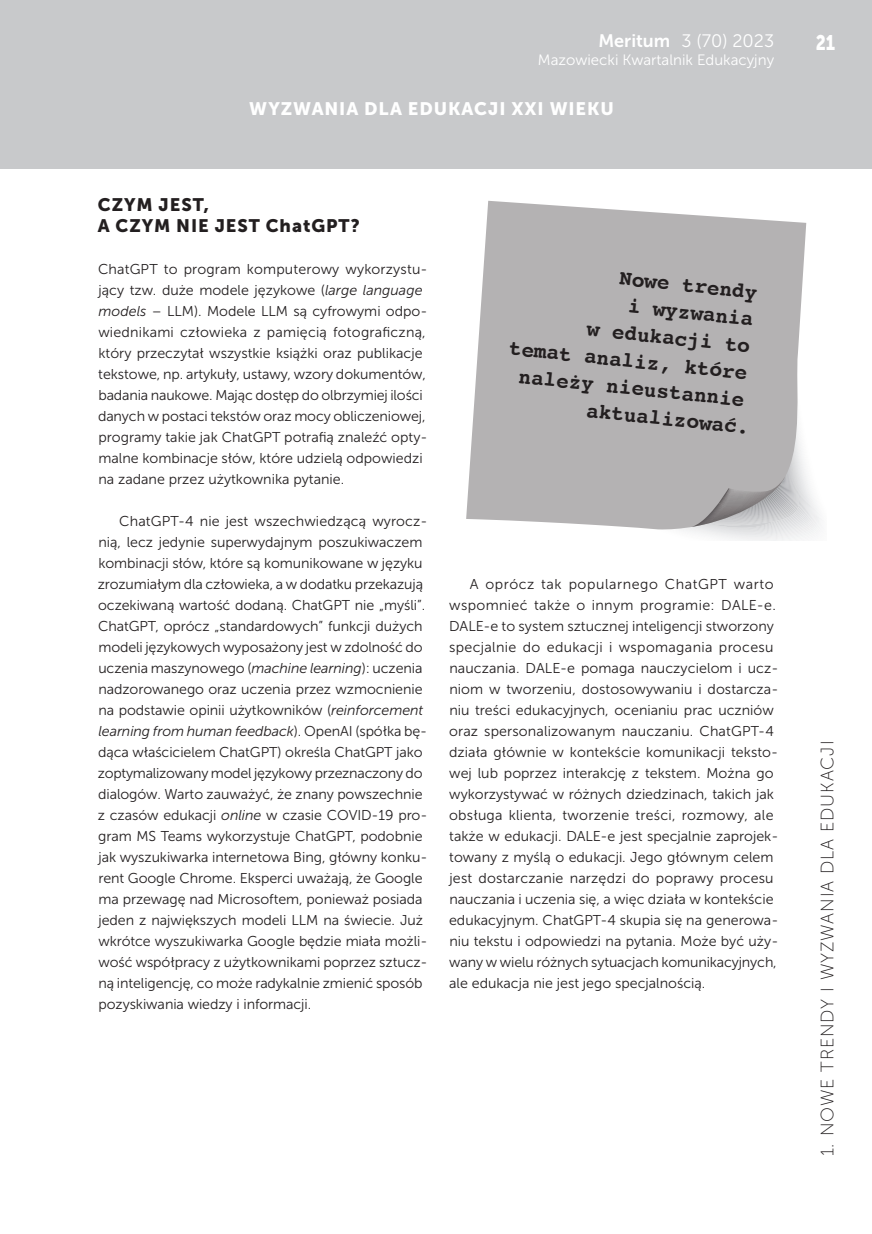
<style>
.page{position:relative;width:872px;height:1234px;background:#fff}
.page>*{position:absolute;margin:0;border:0;box-sizing:border-box;transform-origin:0 0}
.t1{font:700 21px "Courier";color:#231f20}
.t2{font:21px "Museo Sans 900";color:#fff;scale:.8 1}
.t3{font:18px "Museo Sans 100";letter-spacing:.05em;color:#231f20}
.t4{font:18px/21px "Museo Sans 900";letter-spacing:.05em;color:#231f20}
.t5{font:18px "Museo Sans 900";letter-spacing:.05em;color:#fff}
.t6{font:18px "Museo Sans 300";color:#fff}
.t7{font:15px "Museo Sans 300";color:#fff}
.t8{font:14.25px/21px "Museo Sans 300";color:#231f20}
.s1{font-family:"Museo Sans 700"}
.s2{font-style:italic}
</style>
<div class="page">
<div style="left:0;top:0;width:872px;height:169px;background:#c8c9cb"></div>
<svg style="left:466px;top:201px;width:340px;height:327px;background:#bcbabb"></svg>
<svg style="left:635px;top:315px;width:186px;height:225px;background:#bfbebf"></svg>
<p class="t6" style="left:598px;top:31px;width:177px"><span class="s1">Meritum</span> 3 (70) 2023</p>
<p class="t7" style="left:538px;top:52px;width:238px">Mazowiecki Kwartalnik Edukacyjny</p>
<p class="t5" style="left:249px;top:99px;width:366px">WYZWANIA DLA EDUKACJI XXI WIEKU</p>
<p class="t4" style="left:98px;top:194px;width:263px">CZYM JEST,<br>A CZYM NIE JEST ChatGPT?</p>
<p class="t8" style="left:98px;top:258px;width:331px">ChatGPT to program komputerowy wykorzystu&shy;jący tzw. duże modele językowe (<span class="s2">large language models</span> – LLM). Modele LLM są cyfrowymi odpo&shy;wiednikami człowieka z pamięcią fotograficzną, który przeczytał wszystkie książki oraz publikacje tekstowe, np. artykuły, ustawy, wzory dokumentów, badania naukowe. Mając dostęp do olbrzymiej ilości danych w postaci tekstów oraz mocy obliczeniowej, programy takie jak ChatGPT potrafią znaleźć opty&shy;malne kombinacje słów, które udzielą odpowiedzi na zadane przez użytkownika pytanie.</p>
<p class="t8" style="left:98px;top:510px;width:331px;text-indent:22px">ChatGPT-4 nie jest wszechwiedzącą wyrocz&shy;nią, lecz jedynie superwydajnym poszukiwaczem kombinacji słów, które są komunikowane w języku zrozumiałym dla człowieka, a w dodatku przekazują oczekiwaną wartość dodaną. ChatGPT nie „myśli”.<br>ChatGPT, oprócz „standardowych” funkcji dużych modeli językowych wyposażony jest w zdolność do uczenia maszynowego (<span class="s2">machine learning</span>): uczenia nadzorowanego oraz uczenia przez wzmocnienie na podstawie opinii użytkowników (<span class="s2">reinforcement learning from human feedback</span>). OpenAI (spółka bę&shy;dąca właścicielem ChatGPT) określa ChatGPT jako zoptymalizowany model językowy przeznaczony do dialogów. Warto zauważyć, że znany powszechnie z czasów edukacji <span class="s2">online</span> w czasie COVID-19 pro&shy;gram MS Teams wykorzystuje ChatGPT, podobnie jak wyszukiwarka internetowa Bing, główny konku&shy;rent Google Chrome. Eksperci uważają, że Google ma przewagę nad Microsoftem, ponieważ posiada jeden z największych modeli LLM na świecie. Już wkrótce wyszukiwarka Google będzie miała możli&shy;wość współpracy z użytkownikami poprzez sztucz&shy;ną inteligencję, co może radykalnie zmienić sposób pozyskiwania wiedzy i informacji.</p>
<h1 class="t1" style="left:621px;top:261px;width:140px;rotate:6deg">Nowe trendy</h1>
<h1 class="t1" style="left:630px;top:289px;width:127px;rotate:6deg">i wyzwania</h1>
<h1 class="t1" style="left:589px;top:312px;width:165px;rotate:6deg">w edukacji to</h1>
<h1 class="t1" style="left:511px;top:331px;width:241px;rotate:6deg">temat analiz, które</h1>
<h1 class="t1" style="left:520px;top:359px;width:228px;rotate:6deg">należy nieustannie</h1>
<h1 class="t1" style="left:588px;top:393px;width:165px;rotate:6deg">aktualizować.</h1>
<p class="t8" style="left:449px;top:573px;width:331px;text-indent:21px">A oprócz tak popularnego ChatGPT warto wspomnieć także o innym programie: DALE-e.<br>DALE-e to system sztucznej inteligencji stworzony specjalnie do edukacji i wspomagania procesu nauczania. DALE-e pomaga nauczycielom i ucz&shy;niom w tworzeniu, dostosowywaniu i dostarcza&shy;niu treści edukacyjnych, ocenianiu prac uczniów oraz spersonalizowanym nauczaniu. ChatGPT-4 działa głównie w kontekście komunikacji teksto&shy;wej lub poprzez interakcję z tekstem. Można go wykorzystywać w różnych dziedzinach, takich jak obsługa klienta, tworzenie treści, rozmowy, ale także w edukacji. DALE-e jest specjalnie zaprojek&shy;towany z myślą o edukacji. Jego głównym celem jest dostarczanie narzędzi do poprawy procesu nauczania i uczenia się, a więc działa w kontekście edukacyjnym. ChatGPT-4 skupia się na generowa&shy;niu tekstu i odpowiedzi na pytania. Może być uży&shy;wany w wielu różnych sytuacjach komunikacyjnych, ale edukacja nie jest jego specjalnością.</p>
<h1 class="t2" style="left:815px;top:30px;width:26px">21</h1>
<p class="t3" style="left:817px;top:1156px;width:417px;rotate:-90deg">1. NOWE TRENDY I WYZWANIA DLA EDUKACJI</p>
</div>
